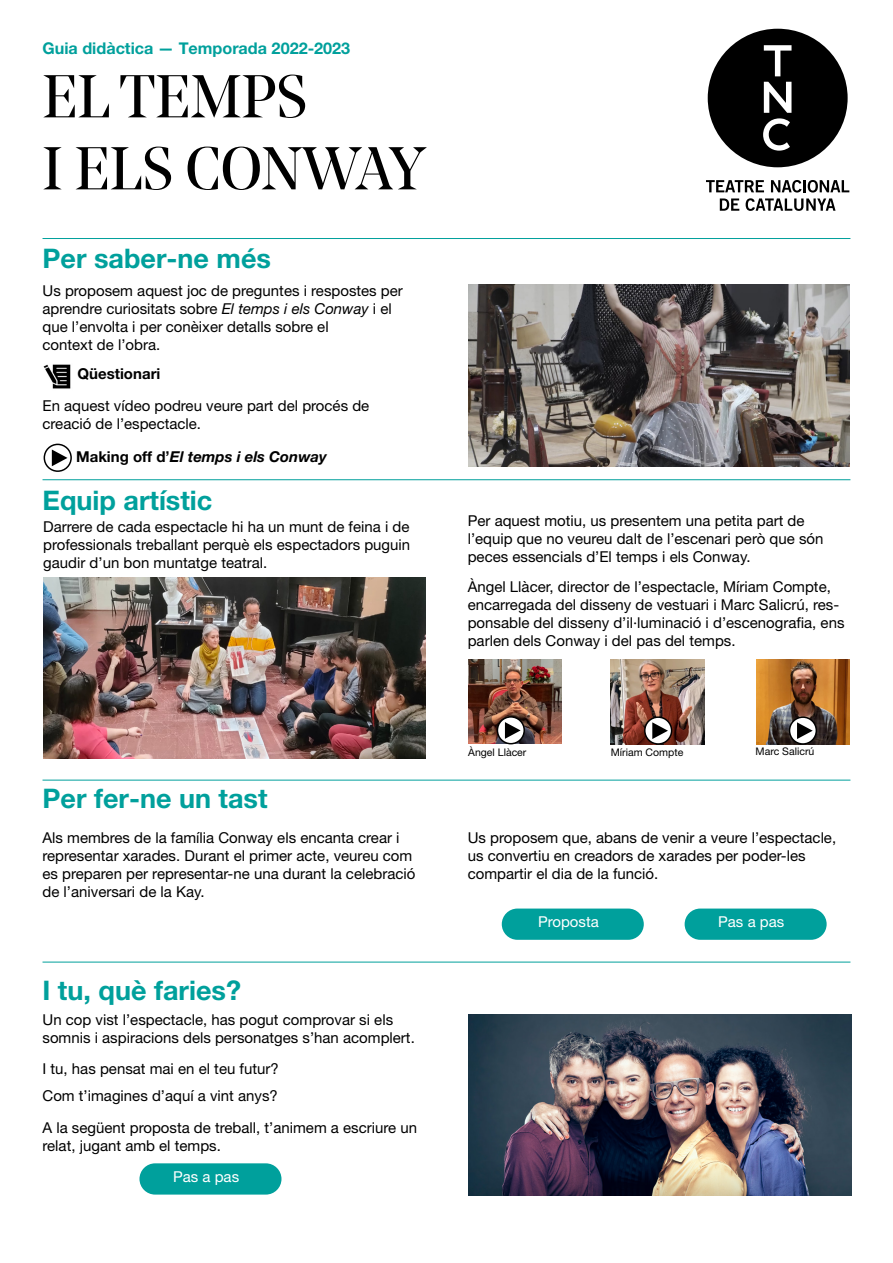
<style>
.page{position:relative;width:893px;height:1263px;background:#fff}
.page>*{position:absolute;margin:0;border:0;box-sizing:border-box;transform-origin:0 0}
.t1{font:60px/72px "Noe Display";color:#000}
.t2{font:700 27px "Helvetica Neue LT Pro";color:#00a09c}
.t3{font:700 16.2px "Helvetica Neue LT Pro";color:#00a09c}
.t4{font:15px/18px "Helvetica Neue LT Pro";color:#000}
.t5{font:italic 700 15px "Helvetica Neue LT Pro";color:#000}
.t6{font:15px "Helvetica Neue LT Pro";color:#fff}
.t7{font:700 15px "Helvetica Neue LT Pro";color:#000}
.t8{font:10.5px "Helvetica Neue LT Pro";color:#000}
.s1{font-style:italic}
.s2{font-style:normal}
</style>
<div class="page">
<hr style="left:43px;top:238px;width:807px;height:1px;background:#00a09c">
<hr style="left:43px;top:780px;width:807px;height:1px;background:#00a09c">
<hr style="left:43px;top:962px;width:807px;height:1px;background:#00a09c">
<svg style="left:708px;top:29px;width:140px;height:138px"></svg>
<svg style="left:706px;top:180px;width:143px;height:31px"></svg>
<hr style="left:43px;top:479px;width:807px;height:1px;background:#00a09c">
<svg style="left:44px;top:444px;width:27px;height:27px"></svg>
<div style="left:44px;top:444px;width:28px;height:28px;border:2px solid #000;border-radius:50%"></div>
<svg style="left:52px;top:449px;width:16px;height:17px"></svg>
<img style="left:43px;top:364px;width:28px;height:25px">
<img style="left:469px;top:1014px;width:382px;height:181px">
<img style="left:43px;top:578px;width:383px;height:181px">
<div style="left:685px;top:908px;width:142px;height:32px;background:#00a09c;border-radius:16px"></div>
<div style="left:502px;top:908px;width:142px;height:32px;background:#00a09c;border-radius:16px"></div>
<div style="left:139px;top:1163px;width:142px;height:31px;background:#00a09c;border-radius:16px"></div>
<img style="left:468px;top:285px;width:381px;height:181px">
<img style="left:468px;top:659px;width:94px;height:85px">
<svg style="left:497px;top:717px;width:27px;height:27px"></svg>
<div style="left:497px;top:716px;width:28px;height:28px;border:2px solid #000;border-radius:50%"></div>
<svg style="left:505px;top:722px;width:16px;height:17px"></svg>
<img style="left:611px;top:659px;width:93px;height:85px">
<img style="left:756px;top:659px;width:94px;height:85px">
<svg style="left:645px;top:717px;width:27px;height:27px"></svg>
<div style="left:644px;top:716px;width:28px;height:29px;border:2px solid #000;border-radius:50%"></div>
<svg style="left:652px;top:722px;width:16px;height:17px"></svg>
<svg style="left:789px;top:717px;width:27px;height:27px"></svg>
<div style="left:789px;top:716px;width:28px;height:29px;border:2px solid #000;border-radius:50%"></div>
<svg style="left:797px;top:722px;width:16px;height:17px"></svg>
<p class="t3" style="left:43px;top:38px;width:309px">Guia didàctica — Temporada 2022-2023</p>
<h1 class="t1" style="left:43px;top:59px;width:384px">EL TEMPS<br>I ELS CONWAY</h1>
<h2 class="t2" style="left:43px;top:242px;width:230px">Per saber-ne més</h2>
<p class="t4" style="left:43px;top:281px;width:362px">Us proposem aquest joc de preguntes i respostes per aprendre curiositats sobre <span class="s1">El temps i els Conway</span> i el que l’envolta i per conèixer detalls sobre el<br>context de l’obra.</p>
<p class="t7" style="left:78px;top:364px;width:84px">Qüestionari</p>
<p class="t4" style="left:43px;top:396px;width:328px">En aquest vídeo podreu veure part del procés de creació de l’espectacle.</p>
<p class="t5" style="left:76px;top:448px;width:252px"><span class="s2">Making off d’</span>El temps i els Conway</p>
<h2 class="t2" style="left:43px;top:484px;width:171px">Equip artístic</h2>
<p class="t4" style="left:43px;top:517px;width:369px;text-align:justify">Darrere de cada espectacle hi ha un munt de feina i de professionals treballant perquè els espectadors puguin gaudir d’un bon muntatge teatral.</p>
<h2 class="t2" style="left:43px;top:782px;width:227px">Per fer-ne un tast</h2>
<p class="t4" style="left:468px;top:511px;width:357px">Per aquest motiu, us presentem una petita part de l’equip que no veureu dalt de l’escenari però que són peces essencials d’El temps i els Conway.</p>
<p class="t4" style="left:468px;top:577px;width:378px">Àngel Llàcer, director de l’espectacle, Míriam Compte, encarregada del disseny de vestuari i Marc Salicrú, res&shy;ponsable del disseny d’il·luminació i d’escenografia, ens parlen dels Conway i del pas del temps.</p>
<p class="t8" style="left:468px;top:746px;width:60px">Àngel Llàcer</p>
<p class="t8" style="left:611px;top:746px;width:74px">Míriam Compte</p>
<p class="t8" style="left:756px;top:745px;width:60px">Marc Salicrú</p>
<p class="t4" style="left:43px;top:828px;width:374px">Als membres de la família Conway els encanta crear i representar xarades. Durant el primer acte, veureu com es preparen per representar-ne una durant la celebració de l’aniversari de la Kay.</p>
<p class="t4" style="left:468px;top:828px;width:370px">Us proposem que, abans de venir a veure l’espectacle, us convertiu en creadors de xarades per poder-les compartir el dia de la funció.</p>
<p class="t6" style="left:538px;top:913px;width:62px">Proposta</p>
<p class="t6" style="left:718px;top:913px;width:68px">Pas a pas</p>
<h2 class="t2" style="left:43px;top:973px;width:200px">I tu, què faries?</h2>
<p class="t4" style="left:43px;top:1010px;width:374px">Un cop vist l’espectacle, has pogut comprovar si els somnis i aspiracions dels personatges s’han acomplert.</p>
<p class="t4" style="left:43px;top:1055px;width:238px;line-height:27px">I tu, has pensat mai en el teu futur?<br>Com t’imagines d’aquí a vint anys?</p>
<p class="t4" style="left:43px;top:1118px;width:376px">A la següent proposta de treball, t’animem a escriure un relat, jugant amb el temps.</p>
<p class="t6" style="left:173px;top:1168px;width:68px">Pas a pas</p>
</div>
